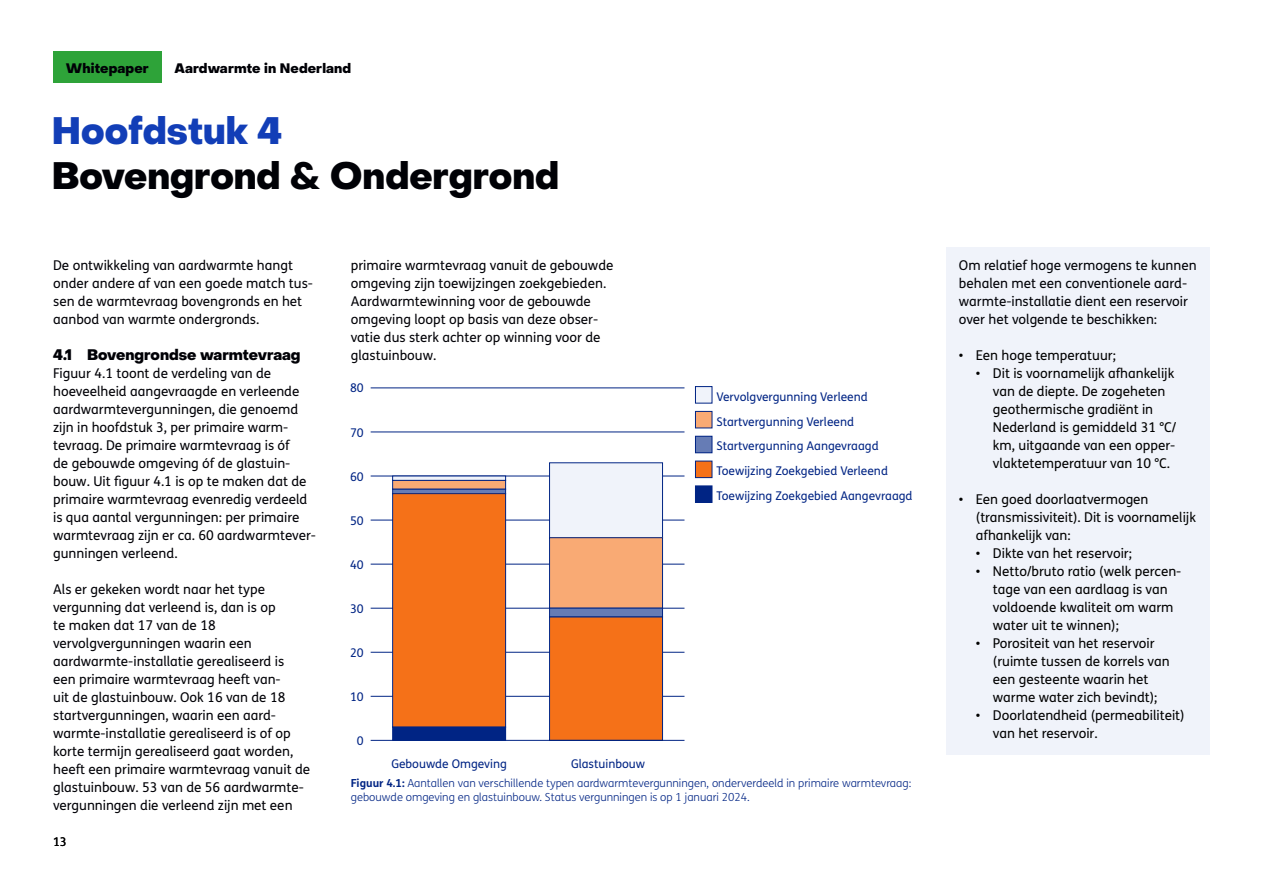
<style>
.page{position:relative;width:1263px;height:893px;background:#fff}
.page>*{position:absolute;margin:0;border:0;box-sizing:border-box;transform-origin:0 0}
.H1_Titel_pag_NR{font:800 37.5px/45px "PP Object Sans";color:#000106}
.H2_Kop_paragraaf_NR{font:800 15px "PP Object Sans";color:#000106}
.P_broodtekst{font:13.5px/18px "FS Me Pro";color:#000106}
.t1{font:13.5px/18px "FS Me Pro";color:#000}
.Kadertekst{font:13.5px/18px "FS Me Pro";color:#000106}
.t2{font:800 13.5px "PP Object Sans";letter-spacing:.01em;color:#000106}
.t3{font:12px/24.9px "FS Me Pro";color:#002484}
.t4{font:12px "FS Me Pro";color:#000}
.Figuur{font:300 11.1px/13.4px "FS Me Pro";color:#002484}
.s1{color:#123eb7}
.s2{font-weight:700}
</style>
<div class="page">
<div style="left:53px;top:51px;width:109px;height:31px;background:#2ea339"></div>
<div style="left:946px;top:247px;width:264px;height:111px;background:#f0f3fa"></div>
<div style="left:946px;top:355px;width:264px;height:147px;background:#f0f3fa"></div>
<div style="left:946px;top:481px;width:264px;height:75px;background:#f0f3fa"></div>
<div style="left:946px;top:553px;width:264px;height:93px;background:#f0f3fa"></div>
<div style="left:946px;top:625px;width:264px;height:93px;background:#f0f3fa"></div>
<div style="left:946px;top:697px;width:264px;height:57px;background:#f0f3fa"></div>
<hr style="left:371px;top:740px;width:313px;height:1px;background:#002484">
<hr style="left:371px;top:696px;width:313px;height:1px;background:#002484">
<hr style="left:371px;top:652px;width:313px;height:1px;background:#002484">
<hr style="left:371px;top:608px;width:313px;height:1px;background:#002484">
<hr style="left:371px;top:564px;width:313px;height:1px;background:#002484">
<hr style="left:371px;top:520px;width:313px;height:1px;background:#002484">
<hr style="left:371px;top:476px;width:313px;height:1px;background:#002484">
<hr style="left:371px;top:432px;width:313px;height:1px;background:#002484">
<hr style="left:371px;top:387px;width:313px;height:1px;background:#002484">
<svg style="left:393px;top:476px;width:113px;height:4px"></svg>
<div style="left:549px;top:463px;width:113px;height:75px;background:#f0f3fa"></div>
<div style="left:549px;top:462px;width:114px;height:76px;border:1px solid #002484"></div>
<div style="left:393px;top:480px;width:113px;height:9px;background:#f9aa74"></div>
<div style="left:392px;top:480px;width:114px;height:10px;border:1px solid #002484"></div>
<div style="left:549px;top:538px;width:113px;height:70px;background:#f9aa74"></div>
<div style="left:549px;top:537px;width:114px;height:72px;border:1px solid #002484"></div>
<div style="left:393px;top:489px;width:113px;height:5px;background:#667cb5"></div>
<div style="left:392px;top:489px;width:114px;height:5px;border:1px solid #002484"></div>
<div style="left:549px;top:608px;width:113px;height:9px;background:#667cb5"></div>
<div style="left:549px;top:608px;width:114px;height:9px;border:1px solid #002484"></div>
<div style="left:393px;top:494px;width:113px;height:233px;background:#f57118"></div>
<div style="left:392px;top:493px;width:114px;height:235px;border:1px solid #002484"></div>
<div style="left:549px;top:617px;width:113px;height:123px;background:#f57118"></div>
<div style="left:549px;top:616px;width:114px;height:125px;border:1px solid #002484"></div>
<div style="left:393px;top:727px;width:113px;height:13px;background:#002484"></div>
<hr style="left:549px;top:740px;width:113px;height:1px;background:#002484">
<div style="left:695px;top:387px;width:17px;height:16px;background:#f0f3fa"></div>
<div style="left:695px;top:386px;width:17px;height:17px;border:1px solid #002484"></div>
<div style="left:695px;top:411px;width:17px;height:17px;background:#f9aa74"></div>
<div style="left:695px;top:411px;width:17px;height:17px;border:1px solid #002484"></div>
<div style="left:695px;top:436px;width:17px;height:17px;background:#667cb5"></div>
<div style="left:695px;top:436px;width:17px;height:17px;border:1px solid #002484"></div>
<div style="left:695px;top:461px;width:17px;height:17px;background:#f57118"></div>
<div style="left:695px;top:461px;width:17px;height:17px;border:1px solid #002484"></div>
<div style="left:695px;top:486px;width:17px;height:16px;background:#002484"></div>
<div style="left:695px;top:485px;width:17px;height:18px;border:1px solid #002484"></div>
<p class="t2" style="left:66px;top:60px;width:84px">Whitepaper</p>
<p class="t2" style="left:174px;top:60px;width:178px">Aardwarmte in Nederland</p>
<h1 class="H1_Titel_pag_NR" style="left:52px;top:109px;width:509px"><span class="s1">Hoofdstuk 4<br></span>Bovengrond &amp; Ondergrond</h1>
<p class="P_broodtekst" style="left:53px;top:256px;width:261px">De ontwikkeling van aardwarmte hangt onder andere af van een goede match tus&shy;sen de warmtevraag bovengronds en het aanbod van warmte ondergronds.</p>
<h2 class="H2_Kop_paragraaf_NR" style="left:53px;top:346px;width:249px">4.1 Bovengrondse warmtevraag</h2>
<p class="P_broodtekst" style="left:53px;top:364px;width:264px">Figuur 4.1 toont de verdeling van de hoeveelheid aangevraagde en verleende aardwarmtevergunningen, die genoemd zijn in hoofdstuk 3, per primaire warm&shy;tevraag. De primaire warmtevraag is óf<br>de gebouwde omgeving óf de glastuin&shy;bouw. Uit figuur 4.1 is op te maken dat de primaire warmtevraag evenredig verdeeld is qua aantal vergunningen: per primaire warmtevraag zijn er ca. 60 aardwarmtever&shy;gunningen verleend.</p>
<p class="P_broodtekst" style="left:53px;top:580px;width:259px">Als er gekeken wordt naar het type vergunning dat verleend is, dan is op<br>te maken dat 17 van de 18 vervolgvergunningen waarin een aardwarmte--installatie gerealiseerd is<br>een primaire warmtevraag heeft van-<br>uit de glastuinbouw. Ook 16 van de 18 startvergunningen, waarin een aard&shy;warmte-installatie gerealiseerd is of op korte termijn gerealiseerd gaat worden, heeft een primaire warmtevraag vanuit de glastuinbouw. 53 van de 56 aardwarmte&shy;vergunningen die verleend zijn met een</p>
<p class="t4" style="left:53px;top:834px;width:15px">13</p>
<p class="P_broodtekst" style="left:351px;top:256px;width:264px">primaire warmtevraag vanuit de gebouwde omgeving zijn toewijzingen zoekgebieden.<br>Aardwarmtewinning voor de gebouwde omgeving loopt op basis van deze obser&shy;vatie dus sterk achter op winning voor de glastuinbouw.</p>
<p class="Kadertekst" style="left:959px;top:256px;width:239px">Om relatief hoge vermogens te kunnen behalen met een conventionele aard&shy;warmte-installatie dient een reservoir over het volgende te beschikken:</p>
<p class="t1" style="left:959px;top:346px;width:158px">• Een hoge temperatuur;</p>
<p class="t1" style="left:993px;top:364px;width:185px;text-indent:-17px">• Dit is voornamelijk afhankelijk van de diepte. De zogeheten geothermische gradiënt in<br>Nederland is gemiddeld 31 °C/ km, uitgaande van een opper&shy;vlaktetemperatuur van 10 °C.</p>
<p class="t1" style="left:976px;top:490px;width:222px;text-indent:-17px">• Een goed doorlaatvermogen (transmissiviteit). Dit is voornamelijk afhankelijk van:</p>
<p class="t1" style="left:976px;top:544px;width:158px">• Dikte van het reservoir;</p>
<p class="t1" style="left:993px;top:562px;width:190px;text-indent:-17px">• Netto/bruto ratio (welk percen&shy;tage van een aardlaag is van voldoende kwaliteit om warm water uit te winnen);</p>
<p class="t1" style="left:993px;top:634px;width:178px;text-indent:-17px">• Porositeit van het reservoir (ruimte tussen de korrels van een gesteente waarin het warme water zich bevindt);</p>
<p class="t1" style="left:993px;top:706px;width:193px;text-indent:-17px">• Doorlatendheid (permeabiliteit) van het reservoir.</p>
<p class="t3" style="left:350px;top:376px;width:15px">80</p>
<p class="t3" style="left:716px;top:384px;width:198px">Vervolgvergunning Verleend<br>Startvergunning Verleend<br>Startvergunning Aangevraagd<br>Toewijzing Zoekgebied Verleend<br>Toewijzing Zoekgebied Aangevraagd</p>
<p class="t3" style="left:350px;top:420px;width:15px">70</p>
<p class="t3" style="left:350px;top:464px;width:15px">60</p>
<p class="t3" style="left:350px;top:508px;width:15px">50</p>
<p class="t3" style="left:350px;top:552px;width:15px">40</p>
<p class="t3" style="left:350px;top:596px;width:15px">30</p>
<p class="t3" style="left:350px;top:640px;width:15px">20</p>
<p class="t3" style="left:350px;top:684px;width:15px">10</p>
<p class="t3" style="left:357px;top:728px;width:8px">0</p>
<p class="t3" style="left:391px;top:751px;width:117px">Gebouwde Omgeving</p>
<p class="t3" style="left:571px;top:751px;width:76px">Glastuinbouw</p>
<p class="Figuur" style="left:351px;top:776px;width:562px"><span class="s2">Figuur 4.1:</span> Aantallen van verschillende typen aardwarmtevergunningen, onderverdeeld in primaire warmtevraag: gebouwde omgeving en glastuinbouw. Status vergunningen is op 1 januari 2024.</p>
</div>
